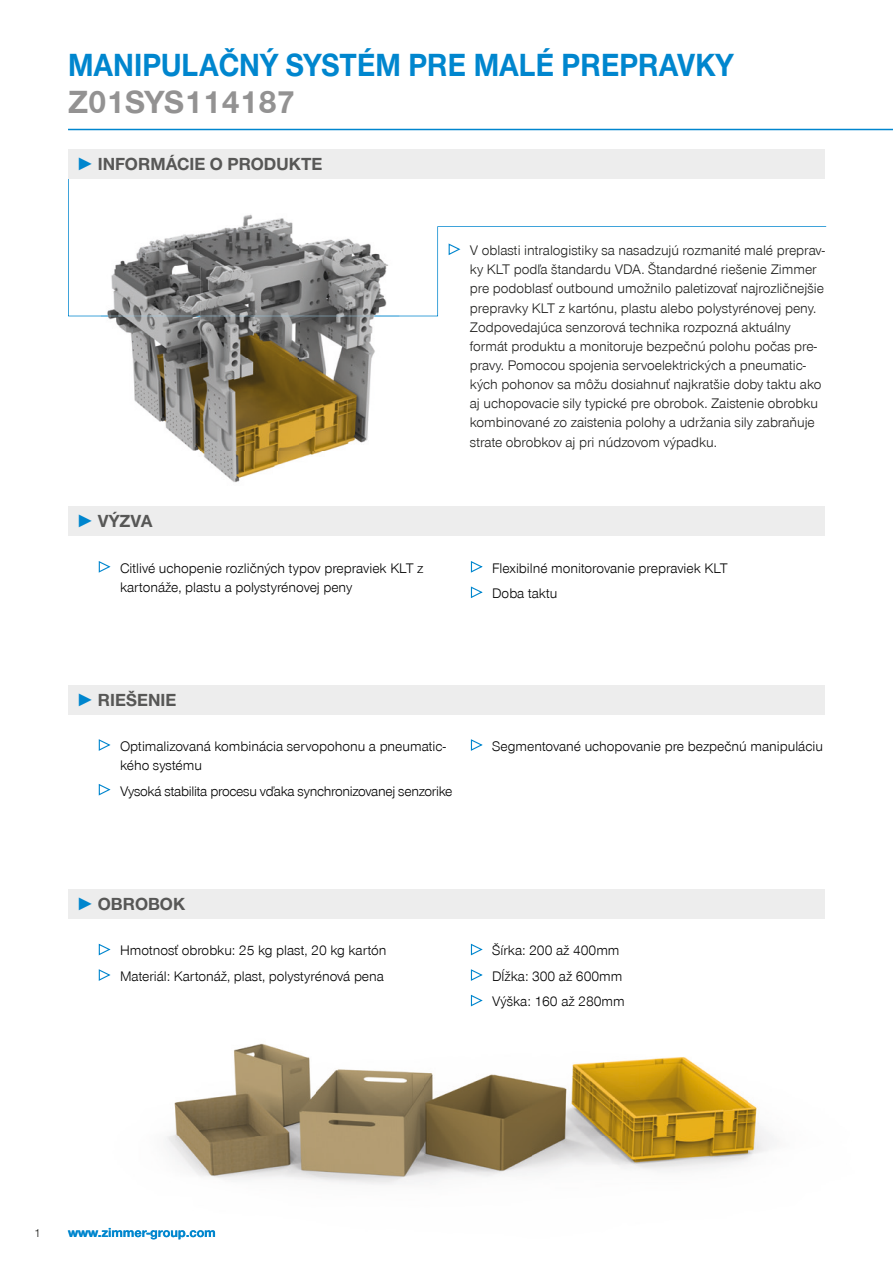
<style>
.page{position:relative;width:893px;height:1263px;background:#fff}
.page>*{position:absolute;margin:0;border:0;box-sizing:border-box;transform-origin:0 0}
.t1{font:700 33px "Zimmer Group Sans Global";color:#0086ce;scale:.91 1}
.t2{font:700 33px "Zimmer Group Sans Global";color:#939292}
.t3{font:700 18px "Zimmer Group Sans Global";color:#575756}
.t4{font:300 14.25px/19.2px "Zimmer Group Sans Global";color:#1d1d1b}
.t5{font:300 14.25px/25.5px "Zimmer Group Sans Global";color:#000}
.t6{font:300 14.25px "Zimmer Group Sans Global";letter-spacing:-.02em;color:#000}
.t7{font:700 13.5px "Zimmer Group Sans Global";color:#0086ce}
.t8{font:300 12px "Zimmer Group Sans Global";color:#1d1d1b}
.s1{font-family:"Zimmer Group Sans";color:#0086ce}
</style>
<div class="page">
<svg style="left:68px;top:179px;width:758px;height:137px"></svg>
<hr style="left:68px;top:129px;width:825px;height:1px;background:#0086ce">
<img style="left:101px;top:179px;width:298px;height:304px">
<img style="left:101px;top:316px;width:298px;height:1px">
<img style="left:170px;top:1043px;width:601px;height:93px">
<img style="left:166px;top:1136px;width:42px;height:40px">
<img style="left:208px;top:1136px;width:566px;height:101px">
<img style="left:101px;top:1228px;width:114px;height:10px">
<svg style="left:448px;top:243px;width:14px;height:13px"></svg>
<svg style="left:98px;top:561px;width:13px;height:12px"></svg>
<svg style="left:470px;top:561px;width:13px;height:12px"></svg>
<svg style="left:470px;top:586px;width:13px;height:12px"></svg>
<svg style="left:98px;top:739px;width:13px;height:12px"></svg>
<svg style="left:98px;top:784px;width:13px;height:12px"></svg>
<svg style="left:470px;top:739px;width:13px;height:12px"></svg>
<svg style="left:99px;top:944px;width:12px;height:12px"></svg>
<svg style="left:99px;top:969px;width:12px;height:12px"></svg>
<svg style="left:470px;top:944px;width:13px;height:12px"></svg>
<svg style="left:470px;top:969px;width:13px;height:12px"></svg>
<svg style="left:470px;top:994px;width:13px;height:13px"></svg>
<div style="left:68px;top:149px;width:757px;height:30px;background:#ededed"></div>
<div style="left:68px;top:506px;width:757px;height:30px;background:#ededed"></div>
<div style="left:68px;top:685px;width:757px;height:29px;background:#ededed"></div>
<div style="left:68px;top:889px;width:757px;height:29px;background:#ededed"></div>
<h1 class="t1" style="left:68px;top:45px;width:733px">MANIPULAČNÝ SYSTÉM PRE MALÉ PREPRAVKY</h1>
<h1 class="t2" style="left:68px;top:82px;width:229px">Z01SYS114187</h1>
<p class="t3" style="left:77px;top:153px;width:247px"><span class="s1">►</span> INFORMÁCIE O PRODUKTE</p>
<p class="t3" style="left:77px;top:510px;width:77px"><span class="s1">►</span> VÝZVA</p>
<p class="t4" style="left:470px;top:241px;width:357px">V oblasti intralogistiky sa nasadzujú rozmanité malé preprav&shy;ky KLT podľa štandardu VDA. Štandardné riešenie Zimmer pre podoblasť outbound umožnilo paletizovať najrozličnejšie prepravky KLT z kartónu, plastu alebo polystyrénovej peny.<br>Zodpovedajúca senzorová technika rozpozná aktuálny formát produktu a monitoruje bezpečnú polohu počas pre&shy;pravy. Pomocou spojenia servoelektrických a pneumatic&shy;kých pohonov sa môžu dosiahnuť najkratšie doby taktu ako aj uchopovacie sily typické pre obrobok. Zaistenie obrobku kombinované zo zaistenia polohy a udržania sily zabraňuje strate obrobkov aj pri núdzovom výpadku.</p>
<p class="t5" style="left:120px;top:558px;width:305px;line-height:19.2px">Citlivé uchopenie rozličných typov prepraviek KLT z kartonáže, plastu a polystyrénovej peny</p>
<p class="t5" style="left:492px;top:555px;width:237px">Flexibilné monitorovanie prepraviek KLT<br>Doba taktu</p>
<p class="t3" style="left:77px;top:689px;width:102px"><span class="s1">►</span> RIEŠENIE</p>
<p class="t5" style="left:120px;top:736px;width:327px;line-height:19.2px">Optimalizovaná kombinácia servopohonu a pneumatic&shy;kého systému</p>
<p class="t6" style="left:120px;top:782px;width:334px">Vysoká stabilita procesu vďaka synchronizovanej senzorike</p>
<p class="t3" style="left:77px;top:893px;width:110px"><span class="s1">►</span> OBROBOK</p>
<p class="t5" style="left:492px;top:733px;width:332px">Segmentované uchopovanie pre bezpečnú manipuláciu</p>
<p class="t5" style="left:120px;top:938px;width:268px">Hmotnosť obrobku: 25 kg plast, 20 kg kartón<br>Materiál: Kartonáž, plast, polystyrénová pena</p>
<p class="t5" style="left:492px;top:938px;width:134px">Šírka: 200 až 400mm<br>Dĺžka: 300 až 600mm<br>Výška: 160 až 280mm</p>
<p class="t8" style="left:34px;top:1226px;width:8px">1</p>
<p class="t7" style="left:68px;top:1224px;width:149px">www.zimmer-group.com</p>
</div>
